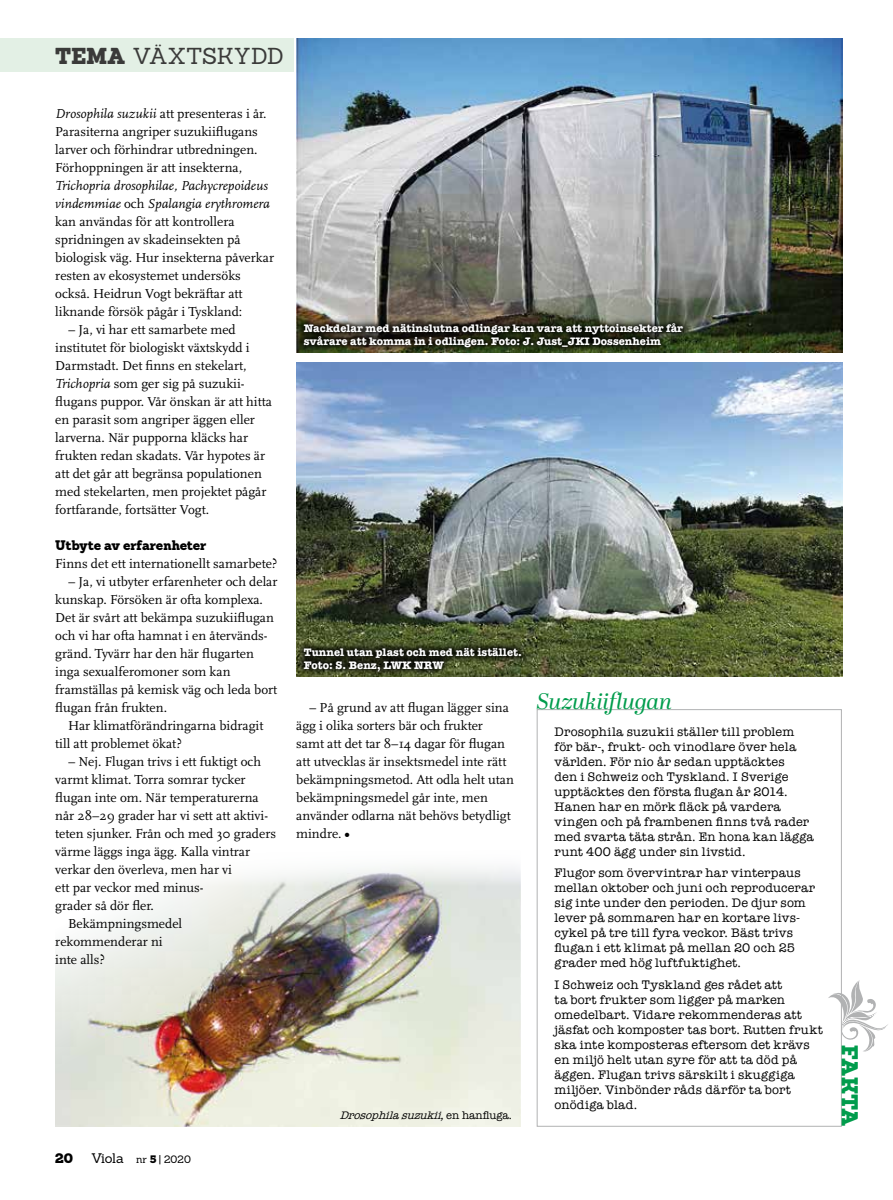
<style>
.page{position:relative;width:893px;height:1200px;background:#fff}
.page>*{position:absolute;margin:0;border:0;box-sizing:border-box;transform-origin:0 0}
.t1{font:22.5px "Sanchez";letter-spacing:-.01em;color:#3a3a39}
.t2{font:italic 22.5px "Abril Display";letter-spacing:-.005em;color:#009c4c}
.t3{font:900 22.5px "Sanchez";letter-spacing:-.025em;color:#009c4c}
.t4{font:13.5px/18px "Scala";color:#000}
.t5{font:900 13.5px "Sanchez";letter-spacing:-.01em;color:#000}
.t6{font:12.75px/15px "American Typewriter";letter-spacing:.015em;color:#000}
.t7{font:700 11.25px/12.8px "American Typewriter";color:#fff}
.t8{font:italic 11.25px "American Typewriter";color:#000}
.t9{font:10.5px "Sanchez";letter-spacing:.01em;color:#000}
.s1{font-weight:900}
.s2{font-style:italic}
.s3{font-size:13.5px}
.s4{font-weight:700}
.s5{font-style:normal}
</style>
<div class="page">
<div style="left:0;top:38px;width:293px;height:34px;background:#e3f0e5"></div>
<img style="left:55px;top:868px;width:465px;height:258px">
<div style="left:537px;top:709px;width:305px;height:417px;border:1px solid #b1b2b3"></div>
<svg style="left:828px;top:979px;width:60px;height:72px"></svg>
<img style="left:296px;top:38px;width:546px;height:314px">
<img style="left:296px;top:362px;width:546px;height:314px">
<img style="left:296px;top:315px;width:395px;height:38px">
<svg style="left:296px;top:640px;width:233px;height:37px;background:#32381d"></svg>
<h1 class="t1" style="left:55px;top:41px;width:230px"><span class="s1">TEMA</span> VÄXTSKYDD</h1>
<p class="t4" style="left:55px;top:105px;width:213px"><span class="s2">Drosophila suzukii</span> att presenteras i år.<br>Parasiterna angriper suzukiiflugans larver och förhindrar utbredningen.<br>Förhoppningen är att insekterna,</p>
<p class="t4" style="left:55px;top:177px;width:220px"><span class="s2">Trichopria drosophilae, Pachycrepoideus vindemmiae</span> och <span class="s2">Spalangia erythromera </span>kan användas för att kontrollera spridningen av skadeinsekten på biologisk väg. Hur insekterna påverkar resten av ekosystemet undersöks också. Heidrun Vogt bekräftar att liknande försök pågår i Tyskland:</p>
<p class="t4" style="left:55px;top:321px;width:218px;text-indent:13px">– Ja, vi har ett samarbete med institutet för biologiskt växtskydd i Darmstadt. Det finns en stekelart, <span class="s2">Trichopria</span> som ger sig på suzukii&shy;flugans puppor. Vår önskan är att hitta en parasit som angriper äggen eller larverna. När pupporna kläcks har frukten redan skadats. Vår hypotes är att det går att begränsa populationen med stekelarten, men projektet pågår fortfarande, fortsätter Vogt.</p>
<p class="t5" style="left:55px;top:535px;width:153px">Utbyte av erfarenheter</p>
<p class="t4" style="left:55px;top:555px;width:224px">Finns det ett internationellt samarbete?</p>
<p class="t4" style="left:55px;top:573px;width:224px;text-indent:13px">– Ja, vi utbyter erfarenheter och delar kunskap. Försöken är ofta komplexa.<br>Det är svårt att bekämpa suzukiiflugan och vi har ofta hamnat i en återvänds&shy;gränd. Tyvärr har den här flugarten inga sexualferomoner som kan framställas på kemisk väg och leda bort flugan från frukten.</p>
<p class="t4" style="left:55px;top:716px;width:210px;text-indent:13px">Har klimatförändringarna bidragit till att problemet ökat?</p>
<p class="t4" style="left:68px;top:752px;width:194px">– Nej. Flugan trivs i ett fuktigt och</p>
<p class="t4" style="left:55px;top:770px;width:192px">varmt klimat. Torra somrar tycker</p>
<p class="t4" style="left:55px;top:788px;width:205px">flugan inte om. När temperaturerna</p>
<p class="t4" style="left:55px;top:806px;width:214px">når 28–29 grader har vi sett att aktivi-</p>
<p class="t4" style="left:55px;top:824px;width:222px">teten sjunker. Från och med 30 graders</p>
<p class="t4" style="left:55px;top:842px;width:196px">värme läggs inga ägg. Kalla vintrar</p>
<p class="t4" style="left:55px;top:860px;width:178px">verkar den överleva, men har vi</p>
<p class="t4" style="left:55px;top:878px;width:150px">ett par veckor med minus-</p>
<p class="t4" style="left:55px;top:896px;width:100px">grader så dör fler.</p>
<p class="t4" style="left:68px;top:914px;width:116px">Bekämpningsmedel</p>
<p class="t4" style="left:55px;top:932px;width:109px">rekommenderar ni</p>
<p class="t4" style="left:55px;top:950px;width:51px">inte alls?</p>
<p class="t5" style="left:55px;top:1147px;width:19px">20</p>
<p class="t9" style="left:91px;top:1151px;width:101px"><span class="s3">Viola</span> nr <span class="s1">5</span> | 2020</p>
<p class="t7" style="left:304px;top:321px;width:381px">Nackdelar med nätinslutna odlingar kan vara att nyttoinsekter får svårare att komma in i odlingen. Foto: J. Just_JKI Dossenheim</p>
<p class="t7" style="left:304px;top:645px;width:219px">Tunnel utan plast och med nät istället.<br>Foto: S. Benz, LWK NRW</p>
<p class="t4" style="left:296px;top:699px;width:219px;text-indent:13px">– På grund av att flugan lägger sina ägg i olika sorters bär och frukter samt att det tar 8–14 dagar för flugan att utvecklas är insektsmedel inte rätt bekämpningsmetod. Att odla helt utan bekämpningsmedel går inte, men använder odlarna nät behövs betydligt mindre. <span class="s4">•</span></p>
<p class="t8" style="left:340px;top:1106px;width:174px">Drosophilasuzukii,<span class="s5">e n h a n fl u g a .</span></p>
<h1 class="t2" style="left:537px;top:685px;width:137px">Suzukiiflugan</h1>
<p class="t6" style="left:554px;top:723px;width:261px">Drosophila suzukii ställer till problem för bär-, frukt- och vinodlare över hela världen. För nio år sedan upptäcktes<br>den i Schweiz och Tyskland. I Sverige upptäcktes den första flugan år 2014.<br>Hanen har en mörk fläck på vardera vingen och på frambenen finns två rader med svarta täta strån. En hona kan lägga runt 400 ägg under sin livstid.</p>
<p class="t6" style="left:554px;top:864px;width:262px">Flugor som övervintrar har vinterpaus mellan oktober och juni och reproducerar sig inte under den perioden. De djur som lever på sommaren har en kortare livs&shy;cykel på tre till fyra veckor. Bäst trivs flugan i ett klimat på mellan 20 och 25 grader med hög luftfuktighet.</p>
<p class="t6" style="left:554px;top:976px;width:270px">I Schweiz och Tyskland ges rådet att<br>ta bort frukter som ligger på marken omedelbart. Vidare rekommenderas att jäsfat och komposter tas bort. Rutten frukt ska inte komposteras eftersom det krävs en miljö helt utan syre för att ta död på äggen. Flugan trivs särskilt i skuggiga miljöer. Vinbönder råds därför ta bort onödiga blad.</p>
<h1 class="t3" style="left:866px;top:1044px;width:83px;rotate:90deg">FAKTA</h1>
</div>
